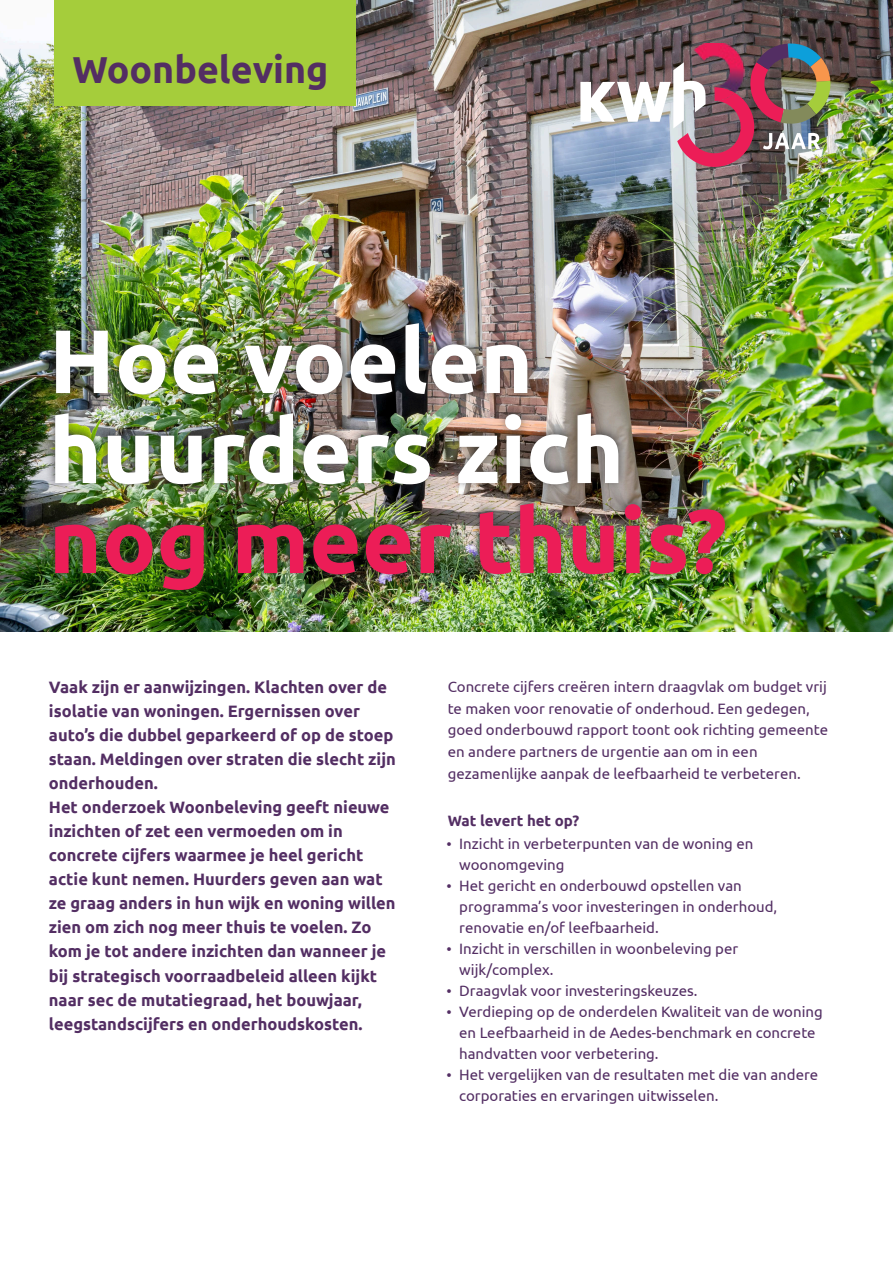
<style>
.page{position:relative;width:893px;height:1263px;background:#fff}
.page>*{position:absolute;margin:0;border:0;box-sizing:border-box;transform-origin:0 0}
.t1{font:700 90px/90px "Ubuntu";color:#fff}
.t2{font:700 90px "Ubuntu";color:#ec1d57}
.t3{font:700 37.5px "Ubuntu";color:#532e63}
.t4{font:700 16.5px/24px "Ubuntu";color:#532e63}
.t5{font:15px/21px "Ubuntu";color:#532e63}
.t6{font:700 15px "Ubuntu";color:#532e63}
.s1{font-family:"Times New Roman"}
</style>
<div class="page">
<img style="left:0;top:0;width:893px;height:631px">
<img style="left:580px;top:43px;width:251px;height:125px">
<img style="left:46px;top:314px;width:688px;height:282px">
<div style="left:54px;top:0;width:302px;height:105px;background:#a5cd3b"></div>
<h2 class="t3" style="left:72px;top:47px;width:258px">Woonbeleving</h2>
<h1 class="t1" style="left:49px;top:315px;width:577px">Hoe voelen huurders zich</h1>
<h1 class="t2" style="left:49px;top:486px;width:680px">nog meer thuis?</h1>
<p class="t4" style="left:49px;top:675px;width:348px">Vaak zijn er aanwijzingen. Klachten over de isolatie van woningen. Ergernissen over auto’s die dubbel geparkeerd of op de stoep staan. Meldingen over straten die slecht zijn onderhouden.<br>Het onderzoek Woonbeleving geeft nieuwe inzichten of zet een vermoeden om in concrete cijfers waarmee je heel gericht actie kunt nemen. Huurders geven aan wat ze graag anders in hun wijk en woning willen zien om zich nog meer thuis te voelen. Zo kom je tot andere inzichten dan wanneer je bij strategisch voorraadbeleid alleen kijkt naar sec de mutatiegraad, het bouwjaar, leegstandscijfers en onderhoudskosten.</p>
<p class="t5" style="left:448px;top:675px;width:382px;line-height:21.6px">Concrete cijfers creëren intern draagvlak om budget vrij te maken voor renovatie of onderhoud. Een gedegen, goed onderbouwd rapport toont ook richting gemeente en andere partners de urgentie aan om in een gezamenlijke aanpak de leefbaarheid te verbeteren.</p>
<p class="t6" style="left:448px;top:811px;width:133px">Wat levert het op?</p>
<p class="t5" style="left:459px;top:832px;width:296px;text-indent:-13px"><span class="s1">•</span> Inzicht in verbeterpunten van de woning en woonomgeving</p>
<p class="t5" style="left:459px;top:874px;width:320px;text-indent:-13px"><span class="s1">•</span> Het gericht en onderbouwd opstellen van programma’s voor investeringen in onderhoud, renovatie en/of leefbaarheid.</p>
<p class="t5" style="left:459px;top:937px;width:281px;text-indent:-13px"><span class="s1">•</span> Inzicht in verschillen in woonbeleving per wijk/complex.</p>
<p class="t5" style="left:446px;top:979px;width:252px"><span class="s1">•</span> Draagvlak voor investeringskeuzes.</p>
<p class="t5" style="left:459px;top:1000px;width:365px;text-indent:-13px"><span class="s1">•</span> Verdieping op de onderdelen Kwaliteit van de woning en Leefbaarheid in de Aedes-benchmark en concrete handvatten voor verbetering.</p>
<p class="t5" style="left:459px;top:1063px;width:361px;text-indent:-13px"><span class="s1">•</span> Het vergelijken van de resultaten met die van andere corporaties en ervaringen uitwisselen.</p>
</div>
